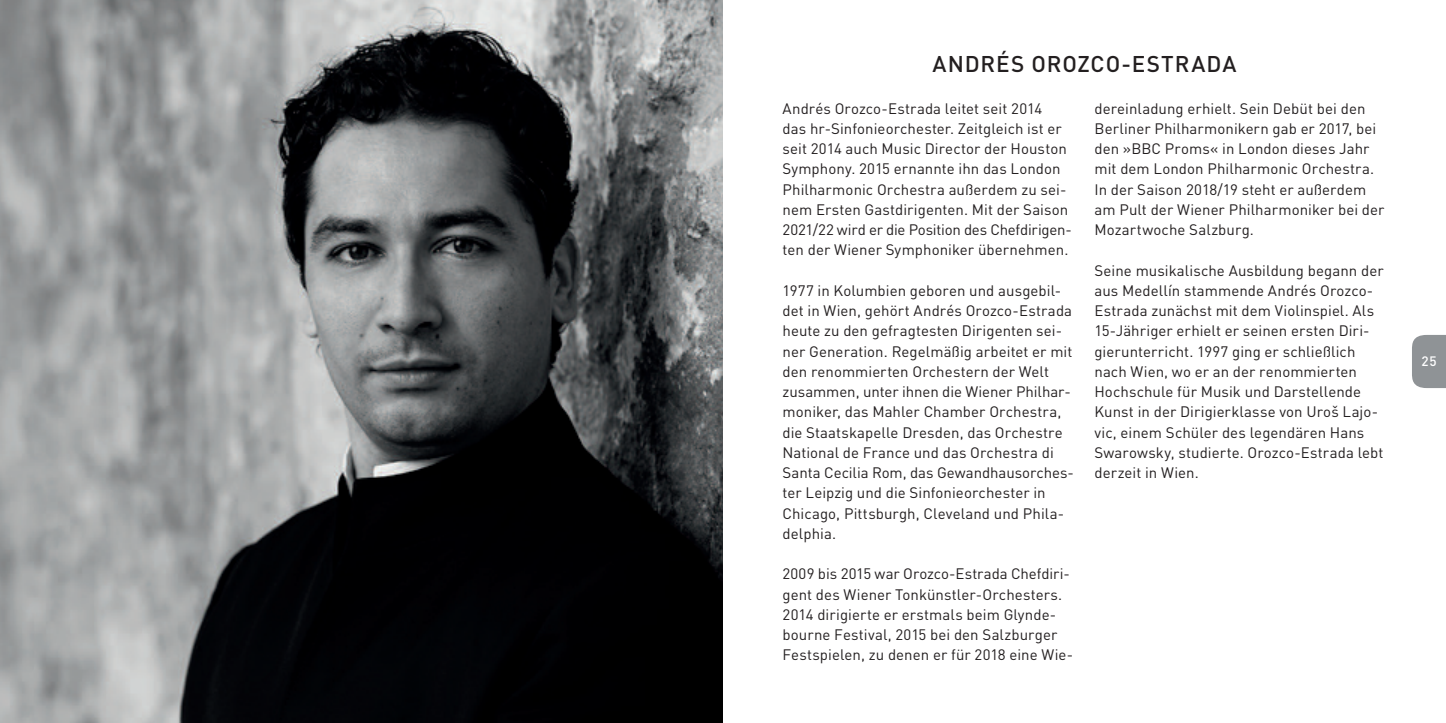
<style>
.page{position:relative;width:1446px;height:723px;background:#fff}
.page>*{position:absolute;margin:0;border:0;box-sizing:border-box;transform-origin:0 0}
.t1{font:500 22.5px "DIN";letter-spacing:.04em;color:#231f20}
.t2{font:15px/20.2px "DIN";letter-spacing:.005em;color:#231f20}
.t3{font:500 13.5px "DIN";color:#fff}
</style>
<div class="page">
<div style="left:1412px;top:335px;width:34px;height:53px;background:#8f9396"></div>
<img style="left:0;top:0;width:723px;height:723px">
<h1 class="t1" style="left:932px;top:56px;width:305px">ANDRÉS OROZCO-ESTRADA</h1>
<p class="t2" style="left:782px;top:100px;width:291px">Andrés Orozco-Estrada leitet seit 2014<br>das hr-Sinfonieorchester. Zeitgleich ist er seit 2014 auch Music Director der Houston Symphony. 2015 ernannte ihn das London Philharmonic Orchestra außerdem zu sei&shy;nem Ersten Gastdirigenten. Mit der Saison 2021/22 wird er die Position des Chefdirigen&shy;ten der Wiener Symphoniker übernehmen.</p>
<p class="t2" style="left:782px;top:282px;width:293px">1977 in Kolumbien geboren und ausgebil&shy;det in Wien, gehört Andrés Orozco-Estrada heute zu den gefragtesten Dirigenten sei&shy;ner Generation. Regelmäßig arbeitet er mit den renommierten Orchestern der Welt zusammen, unter ihnen die Wiener Philhar&shy;moniker, das Mahler Chamber Orchestra, die Staatskapelle Dresden, das Orchestre National de France und das Orchestra di Santa Cecilia Rom, das Gewandhausorches&shy;ter Leipzig und die Sinfonieorchester in Chicago, Pittsburgh, Cleveland und Phila&shy;delphia.</p>
<p class="t2" style="left:782px;top:565px;width:292px">2009 bis 2015 war Orozco-Estrada Chefdiri&shy;gent des Wiener Tonkünstler-Orchesters.<br>2014 dirigierte er erstmals beim Glynde&shy;bourne Festival, 2015 bei den Salzburger Festspielen, zu denen er für 2018 eine Wie-</p>
<p class="t2" style="left:1094px;top:100px;width:291px">dereinladung erhielt. Sein Debüt bei den Berliner Philharmonikern gab er 2017, bei den »BBC Proms« in London dieses Jahr mit dem London Philharmonic Orchestra.<br>In der Saison 2018/19 steht er außerdem am Pult der Wiener Philharmoniker bei der Mozartwoche Salzburg.</p>
<p class="t2" style="left:1094px;top:262px;width:291px">Seine musikalische Ausbildung begann der aus Medellín stammende Andrés Orozco-Estrada zunächst mit dem Violinspiel. Als 15-Jähriger erhielt er seinen ersten Diri&shy;gierunterricht. 1997 ging er schließlich nach Wien, wo er an der renommierten Hochschule für Musik und Darstellende Kunst in der Dirigierklasse von Uroš Lajo&shy;vic, einem Schüler des legendären Hans Swarowsky, studierte. Orozco-Estrada lebt derzeit in Wien.</p>
<p class="t3" style="left:1421px;top:356px;width:17px">25</p>
</div>
